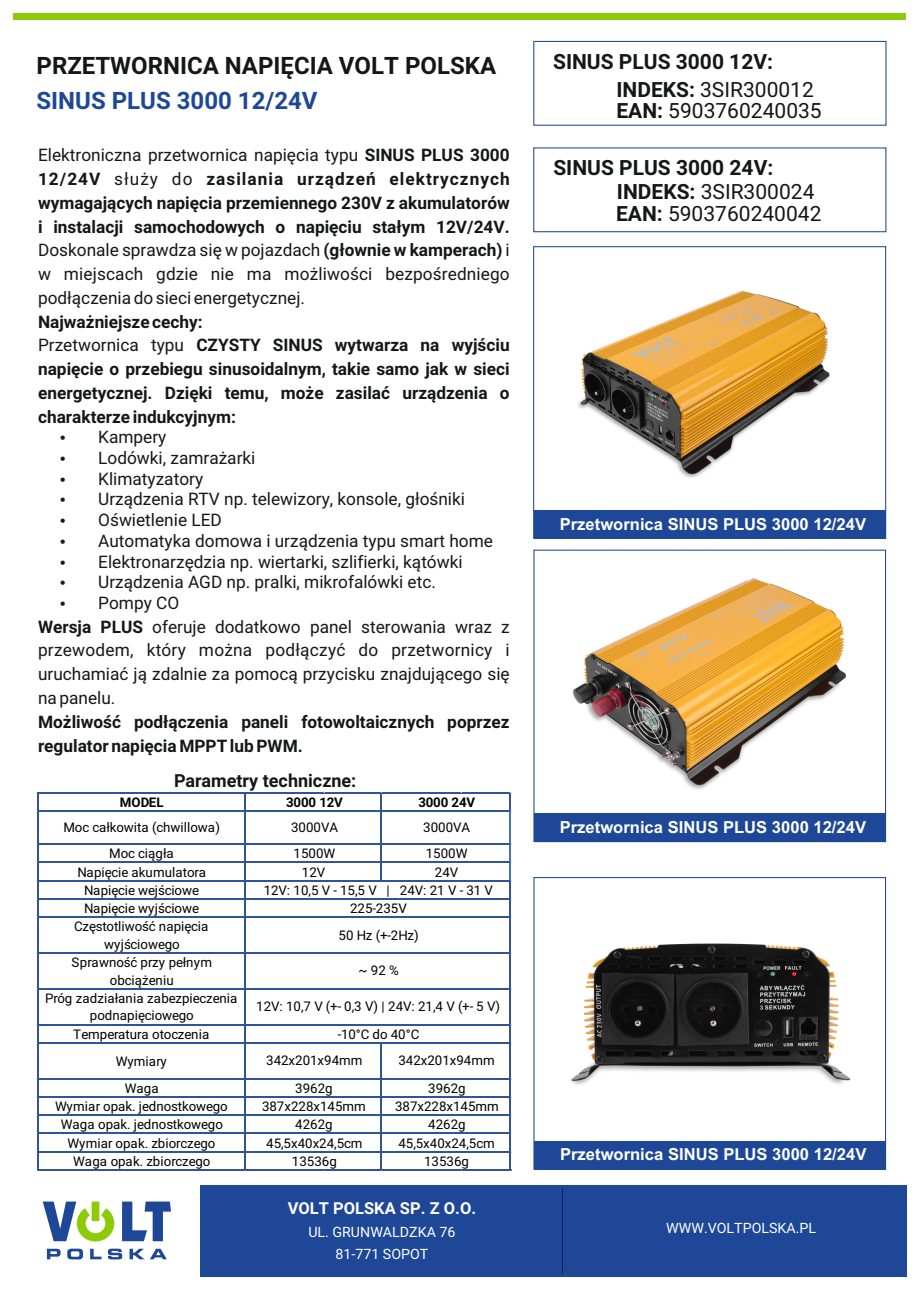
<style>
.page{position:relative;width:920px;height:1290px;background:#fff}
.page>*{position:absolute;margin:0;border:0;box-sizing:border-box;transform-origin:0 0}
.t1{font:700 24px "Roboto";color:#151616}
.t2{font:700 24px "Roboto";color:#1e4798}
.t3{font:21px/20.5px "Roboto";color:#151616}
.t4{font:700 21px/23.5px "Roboto";color:#151616}
.t5{font:700 18px "Roboto";color:#151616}
.t6{font:700 17.25px/23.7px "Roboto";color:#151616}
.t7{font:17.25px/20.7px "Roboto";color:#151616}
.t8{font:700 16.65px "Arial";color:#fff}
.t9{font:700 16.5px "Roboto";color:#fff}
.t10{font:14.25px/22.4px "Roboto";color:#fff;text-align:center}
.t11{font:13.35px/18px "Roboto";color:#000;text-align:center}
.t12{font:700 13.35px "Roboto";letter-spacing:-.01em;color:#000}
.s1{font-weight:400}
.s2{font-weight:700}
</style>
<div class="page">
<div style="left:14px;top:14px;width:892px;height:6px;background:#8dcb08"></div>
<div style="left:200px;top:1184px;width:706px;height:92px;background:#1e4798"></div>
<svg style="left:43px;top:1201px;width:71px;height:40px"></svg>
<svg style="left:122px;top:1201px;width:49px;height:40px"></svg>
<svg style="left:47px;top:1249px;width:14px;height:10px"></svg>
<svg style="left:67px;top:1248px;width:16px;height:11px"></svg>
<svg style="left:90px;top:1249px;width:12px;height:10px"></svg>
<svg style="left:108px;top:1248px;width:14px;height:11px"></svg>
<svg style="left:130px;top:1249px;width:37px;height:10px"></svg>
<hr style="left:562px;top:1187px;width:1px;height:86px;background:#09275d">
<div style="left:534px;top:510px;width:351px;height:29px;background:#1e4798"></div>
<div style="left:533px;top:246px;width:353px;height:293px;border:1px solid #1e4797"></div>
<div style="left:533px;top:41px;width:353px;height:85px;border:1px solid #1e4797"></div>
<div style="left:534px;top:813px;width:351px;height:29px;background:#1e4798"></div>
<div style="left:534px;top:1141px;width:351px;height:28px;background:#1e4798"></div>
<div style="left:533px;top:877px;width:353px;height:292px;border:1px solid #1e4797"></div>
<div style="left:533px;top:147px;width:353px;height:85px;border:1px solid #1e4797"></div>
<img style="left:578px;top:290px;width:252px;height:188px">
<img style="left:571px;top:943px;width:280px;height:142px">
<img style="left:573px;top:578px;width:273px;height:212px">
<hr style="left:38px;top:792px;width:473px;height:1px;background:#305496">
<hr style="left:38px;top:810px;width:473px;height:2px;background:#305496">
<hr style="left:38px;top:843px;width:473px;height:2px;background:#305496">
<hr style="left:509px;top:812px;width:2px;height:31px;background:#4472c4">
<hr style="left:38px;top:861px;width:473px;height:2px;background:#305496">
<hr style="left:38px;top:880px;width:473px;height:1px;background:#305496">
<hr style="left:38px;top:898px;width:473px;height:2px;background:#305496">
<hr style="left:38px;top:916px;width:473px;height:2px;background:#305496">
<hr style="left:38px;top:952px;width:473px;height:2px;background:#305496">
<hr style="left:38px;top:988px;width:473px;height:1px;background:#305496">
<hr style="left:38px;top:1024px;width:473px;height:1px;background:#305496">
<hr style="left:381px;top:793px;width:1px;height:88px;background:#305496">
<hr style="left:38px;top:1042px;width:473px;height:2px;background:#305496">
<hr style="left:38px;top:1078px;width:473px;height:1px;background:#305496">
<hr style="left:38px;top:1096px;width:473px;height:2px;background:#305496">
<hr style="left:38px;top:1114px;width:473px;height:2px;background:#305496">
<hr style="left:38px;top:1132px;width:473px;height:2px;background:#305496">
<hr style="left:38px;top:1151px;width:473px;height:1px;background:#305496">
<hr style="left:38px;top:792px;width:1px;height:379px;background:#305496">
<hr style="left:244px;top:793px;width:2px;height:378px;background:#305496">
<hr style="left:381px;top:1044px;width:1px;height:127px;background:#305496">
<hr style="left:38px;top:1169px;width:473px;height:2px;background:#305496">
<hr style="left:509px;top:881px;width:2px;height:290px;background:#305496">
<svg style="left:509px;top:792px;width:3px;height:20px"></svg>
<svg style="left:509px;top:844px;width:3px;height:38px"></svg>
<h1 class="t1" style="left:37px;top:56px;width:461px">PRZETWORNICA NAPIĘCIA VOLT POLSKA</h1>
<h1 class="t2" style="left:37px;top:91px;width:283px">SINUS PLUS 3000 12/24V</h1>
<p class="t6" style="left:38px;top:145px;width:473px;text-align:justify"><span class="s1">Elektroniczna przetwornica napięcia typu</span> SINUS PLUS 3000<br>12/24V <span class="s1">służy do</span> zasilania urządzeń elektrycznych wymagających napięcia przemiennego 230V z akumulatorów i instalacji samochodowych o napięciu stałym 12V/24V.<br><span class="s1">Doskonale sprawdza się w pojazdach</span> (głownie w kamperach) <span class="s1">i w miejscach gdzie nie ma możliwości bezpośredniego podłączenia do sieci energetycznej.</span></p>
<p class="t6" style="left:38px;top:311px;width:473px">Najważniejsze cechy:<br><span class="s1">Przetwornica typu</span> CZYSTY SINUS wytwarza na wyjściu napięcie o przebiegu sinusoidalnym, takie samo jak w sieci energetycznej. Dzięki temu, może zasilać urządzenia o charakterze indukcyjnym:</p>
<p class="t7" style="left:98px;top:429px;width:396px">Kampery<br>Lodówki, zamrażarki<br>Klimatyzatory<br>Urządzenia RTV np. telewizory, konsole, głośniki<br>Oświetlenie LED<br>Automatyka domowa i urządzenia typu smart home<br>Elektronarzędzia np. wiertarki, szlifierki, kątówki<br>Urządzenia AGD np. pralki, mikrofalówki etc.<br>Pompy CO</p>
<p class="t7" style="left:38px;top:616px;width:473px;line-height:23.7px;text-align:justify"><span class="s2">Wersja PLUS</span> oferuje dodatkowo panel sterowania wraz z przewodem, który można podłączyć do przetwornicy i uruchamiać ją zdalnie za pomocą przycisku znajdującego się na panelu.</p>
<p class="t6" style="left:38px;top:711px;width:473px">Możliwość podłączenia paneli fotowoltaicznych poprzez regulator napięcia MPPT lub PWM.</p>
<p class="t5" style="left:174px;top:774px;width:184px">Parametry techniczne:</p>
<p class="t12" style="left:120px;top:797px;width:45px">MODEL</p>
<p class="t11" style="left:63px;top:816px;width:158px;line-height:25.8px">Moc całkowita (chwillowa)<br>Moc ciągła</p>
<p class="t11" style="left:45px;top:864px;width:194px">Napięcie akumulatora<br>Napięcie wejściowe<br>Napięcie wyjściowe<br>Częstotliwość napięcia wyjściowego<br>Sprawność przy pełnym obciążeniu<br>Próg zadziałania zabezpieczenia podnapięciowego<br>Temperatura otoczenia</p>
<p class="t11" style="left:116px;top:1049px;width:53px;line-height:26.5px">Wymiary<br>Waga</p>
<p class="t11" style="left:55px;top:1098px;width:174px">Wymiar opak. jednostkowego<br>Waga opak. jednostkowego<br>Wymiar opak. zbiorczego<br>Waga opak. zbiorczego</p>
<p class="t12" style="left:286px;top:797px;width:58px">3000 12V</p>
<p class="t12" style="left:418px;top:797px;width:58px">3000 24V</p>
<p class="t11" style="left:291px;top:820px;width:48px">3000VA</p>
<p class="t11" style="left:423px;top:820px;width:48px">3000VA</p>
<p class="t11" style="left:294px;top:846px;width:43px">1500W</p>
<p class="t11" style="left:426px;top:846px;width:43px">1500W</p>
<p class="t11" style="left:302px;top:864px;width:25px">12V</p>
<p class="t11" style="left:435px;top:864px;width:25px">24V</p>
<p class="t11" style="left:264px;top:882px;width:231px">12V: 10,5 V - 15,5 V | 24V: 21 V - 31 V<br>225-235V</p>
<p class="t11" style="left:338px;top:927px;width:82px">50 Hz (+-2Hz)</p>
<p class="t11" style="left:358px;top:963px;width:42px">~ 92 %</p>
<p class="t11" style="left:256px;top:994px;width:245px;line-height:27.5px">12V: 10,7 V (+- 0,3 V) | 24V: 21,4 V (+- 5 V) -10°C do 40°C</p>
<p class="t11" style="left:266px;top:1053px;width:98px">342x201x94mm</p>
<p class="t11" style="left:398px;top:1053px;width:98px">342x201x94mm</p>
<p class="t11" style="left:295px;top:1080px;width:39px">3962g</p>
<p class="t11" style="left:428px;top:1080px;width:39px">3962g</p>
<p class="t11" style="left:262px;top:1099px;width:105px">387x228x145mm</p>
<p class="t11" style="left:395px;top:1099px;width:105px">387x228x145mm</p>
<p class="t11" style="left:266px;top:1135px;width:98px">45,5x40x24,5cm</p>
<p class="t11" style="left:398px;top:1135px;width:98px">45,5x40x24,5cm</p>
<p class="t11" style="left:292px;top:1153px;width:46px">13536g</p>
<p class="t11" style="left:424px;top:1153px;width:46px">13536g</p>
<p class="t11" style="left:295px;top:1117px;width:39px">4262g</p>
<p class="t11" style="left:428px;top:1117px;width:39px">4262g</p>
<p class="t4" style="left:553px;top:52px;width:221px">SINUS PLUS 3000 12V:</p>
<p class="t3" style="left:616px;top:81px;width:207px"><span class="s2">INDEKS:</span> 3SIR300012<br><span class="s2">EAN:</span> 5903760240035</p>
<p class="t4" style="left:617px;top:158px;width:199px;text-indent:-64px">SINUS PLUS 3000 24V:<br>INDEKS: <span class="s1">3SIR300024</span></p>
<p class="t3" style="left:616px;top:206px;width:207px"><span class="s2">EAN:</span> 5903760240042</p>
<p class="t8" style="left:560px;top:518px;width:308px">Przetwornica SINUS PLUS 3000 12/24V</p>
<p class="t8" style="left:560px;top:821px;width:308px">Przetwornica SINUS PLUS 3000 12/24V</p>
<p class="t8" style="left:560px;top:1148px;width:308px">Przetwornica SINUS PLUS 3000 12/24V</p>
<p class="t9" style="left:288px;top:1201px;width:190px">VOLT POLSKA SP. Z O.O.</p>
<p class="t10" style="left:308px;top:1222px;width:149px">UL. GRUNWALDZKA 76<br>81-771 SOPOT</p>
<p class="t10" style="left:666px;top:1218px;width:152px">WWW.VOLTPOLSKA.PL</p>
</div>
